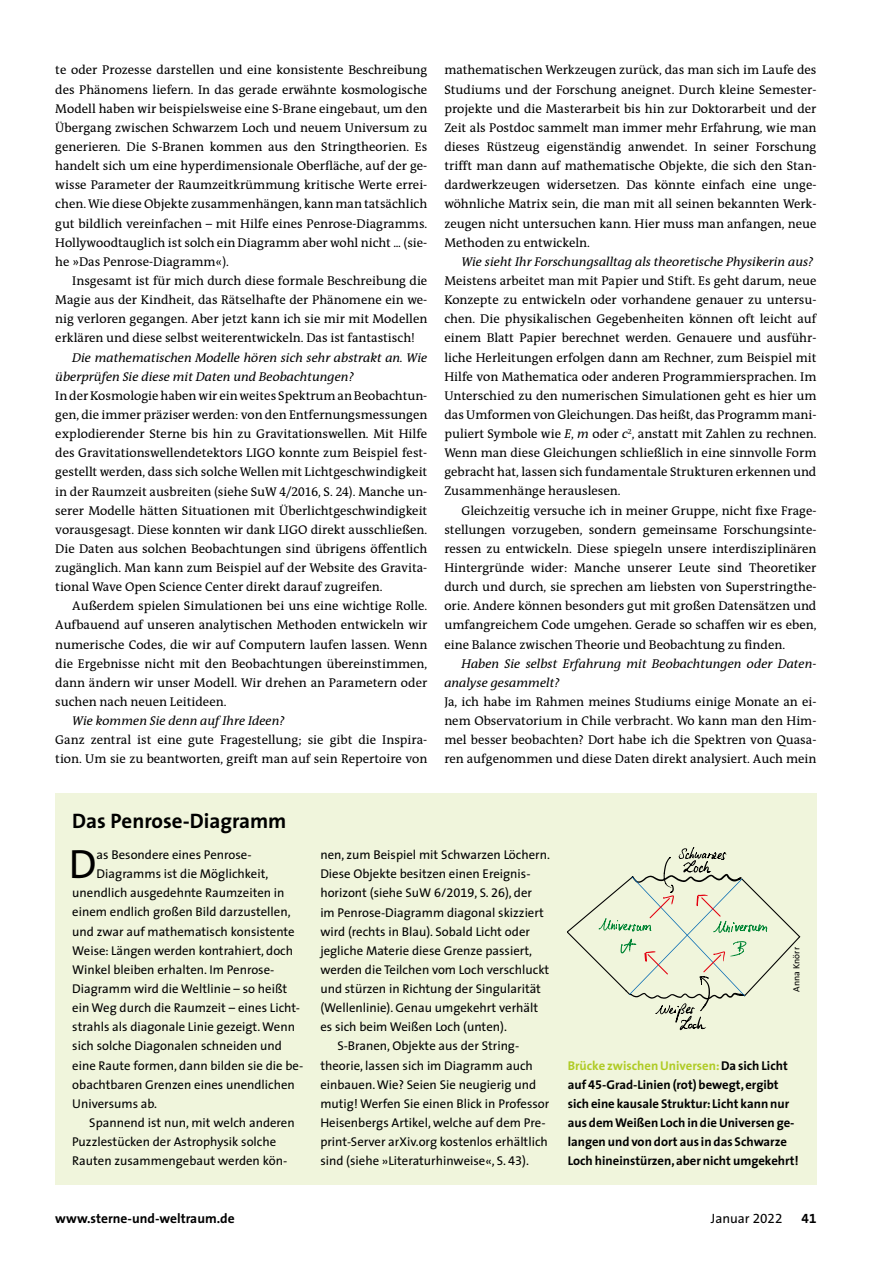
<style>
.page{position:relative;width:893px;height:1263px;background:#fff}
.page>*{position:absolute;margin:0;border:0;box-sizing:border-box;transform-origin:0 0}
.t1{font:41.1px "The Sans";color:#000}
.t2{font:700 21px "The Sans";color:#000}
.t3{font:700 13.5px "The Sans";color:#000}
.t4{font:13.5px "The Sans";color:#000}
.t5{font:13.5px "The Sans Bold Expert";color:#000}
.t6{font:12.75px/19.2px "The Antiqua B5";color:#000;text-align:justify}
.t7{font:12.75px "The Sans";color:#000}
.t8{font:italic 12.75px/19.2px "The Antiqua B5 i";color:#000}
.t9{font:700 12.75px/19.2px "The Sans";color:#000}
.t10{font:9px "The Sans";color:#000}
.s1{font-family:"The Antiqua B5 c Caps"}
.s2{font-family:"The Antiqua B5 i";font-style:italic}
.s3{font-family:"The Sans Expert"}
.s4{color:#afcb25}
.s5{font-family:"The Sans Bold Expert";font-weight:400}
</style>
<div class="page">
<div style="left:55px;top:793px;width:761px;height:391px;background:#f0f5dc"></div>
<svg style="left:568px;top:847px;width:232px;height:183px"></svg>
<p class="t6" style="left:55px;top:61px;width:374px">te oder Prozesse darstellen und eine konsistente Beschreibung des Phänomens liefern. In das gerade erwähnte kosmologische Modell haben wir beispielsweise eine S-Brane eingebaut, um den Übergang zwischen Schwarzem Loch und neuem Universum zu generieren. Die S-Branen kommen aus den Stringtheorien. Es handelt sich um eine hyperdimensionale Oberfläche, auf der ge&shy;wisse Parameter der Raumzeitkrümmung kritische Werte errei&shy;chen. Wie diese Objekte zusammenhängen, kann man tatsächlich gut bildlich vereinfachen – mit Hilfe eines Penrose-Diagramms.<br>Hollywoodtauglich ist solch ein Diagramm aber wohl nicht ... (sie&shy;he »Das Penrose-Diagramm«).</p>
<p class="t6" style="left:55px;top:272px;width:374px;text-indent:17px">Insgesamt ist für mich durch diese formale Beschreibung die Magie aus der Kindheit, das Rätselhafte der Phänomene ein we&shy;nig verloren gegangen. Aber jetzt kann ich sie mir mit Modellen erklären und diese selbst weiterentwickeln. Das ist fantastisch!</p>
<p class="t8" style="left:55px;top:348px;width:374px;text-indent:17px">Die mathematischen Modelle hören sich sehr abstrakt an. Wie überprüfen Sie diese mit Daten und Beobachtungen?</p>
<p class="t6" style="left:55px;top:386px;width:374px">In der Kosmologie haben wir ein weites Spektrum an Beobachtun&shy;gen, die immer präziser werden: von den Entfernungsmessungen explodierender Sterne bis hin zu Gravitationswellen. Mit Hilfe des Gravitationswellendetektors LIGO konnte zum Beispiel fest&shy;gestellt werden, dass sich solche Wellen mit Lichtgeschwindigkeit in der Raumzeit ausbreiten (siehe SuW <span class="s1">4</span>/<span class="s1">2016</span>, S. <span class="s1">24</span>). Manche un&shy;serer Modelle hätten Situationen mit Überlichtgeschwindigkeit vorausgesagt. Diese konnten wir dank LIGO direkt ausschließen.<br>Die Daten aus solchen Beobachtungen sind übrigens öffentlich zugänglich. Man kann zum Beispiel auf der Website des Gravita&shy;tional Wave Open Science Center direkt darauf zugreifen.</p>
<p class="t6" style="left:55px;top:597px;width:374px;text-indent:17px">Außerdem spielen Simulationen bei uns eine wichtige Rolle.<br>Aufbauend auf unseren analytischen Methoden entwickeln wir numerische Codes, die wir auf Computern laufen lassen. Wenn die Ergebnisse nicht mit den Beobachtungen übereinstimmen, dann ändern wir unser Modell. Wir drehen an Parametern oder suchen nach neuen Leitideen.</p>
<p class="t8" style="left:72px;top:712px;width:214px">Wie kommen Sie denn auf Ihre Ideen?</p>
<p class="t6" style="left:55px;top:731px;width:374px">Ganz zentral ist eine gute Fragestellung; sie gibt die Inspira&shy;tion. Um sie zu beantworten, greift man auf sein Repertoire von</p>
<p class="t6" style="left:444px;top:61px;width:374px">mathematischen Werkzeugen zurück, das man sich im Laufe des Studiums und der Forschung aneignet. Durch kleine Semester&shy;projekte und die Masterarbeit bis hin zur Doktorarbeit und der Zeit als Postdoc sammelt man immer mehr Erfahrung, wie man dieses Rüstzeug eigenständig anwendet. In seiner Forschung trifft man dann auf mathematische Objekte, die sich den Stan&shy;dardwerkzeugen widersetzen. Das könnte einfach eine unge&shy;wöhnliche Matrix sein, die man mit all seinen bekannten Werk&shy;zeugen nicht untersuchen kann. Hier muss man anfangen, neue Methoden zu entwickeln.</p>
<p class="t8" style="left:461px;top:252px;width:354px">Wie sieht Ihr Forschungsalltag als theoretische Physikerin aus?</p>
<p class="t6" style="left:444px;top:272px;width:374px">Meistens arbeitet man mit Papier und Stift. Es geht darum, neue Konzepte zu entwickeln oder vorhandene genauer zu untersu&shy;chen. Die physikalischen Gegebenheiten können oft leicht auf einem Blatt Papier berechnet werden. Genauere und ausführ&shy;liche Herleitungen erfolgen dann am Rechner, zum Beispiel mit Hilfe von Mathematica oder anderen Programmiersprachen. Im Unterschied zu den numerischen Simulationen geht es hier um das Umformen von Gleichungen. Das heißt, das Programm mani&shy;puliert Symbole wie <span class="s2">E</span>, <span class="s2">m</span> oder <span class="s2">c</span><sup>2</sup>, anstatt mit Zahlen zu rechnen.<br>Wenn man diese Gleichungen schließlich in eine sinnvolle Form gebracht hat, lassen sich fundamentale Strukturen erkennen und Zusammenhänge herauslesen.</p>
<p class="t6" style="left:444px;top:501px;width:374px;text-indent:17px">Gleichzeitig versuche ich in meiner Gruppe, nicht fixe Frage&shy;stellungen vorzugeben, sondern gemeinsame Forschungsinte&shy;ressen zu entwickeln. Diese spiegeln unsere interdisziplinären Hintergründe wider: Manche unserer Leute sind Theoretiker durch und durch, sie sprechen am liebsten von Superstringthe&shy;orie. Andere können besonders gut mit großen Datensätzen und umfangreichem Code umgehen. Gerade so schaffen wir es eben, eine Balance zwischen Theorie und Beobachtung zu finden.</p>
<p class="t8" style="left:444px;top:654px;width:374px;text-indent:17px">Haben Sie selbst Erfahrung mit Beobachtungen oder Daten&shy;analyse gesammelt?</p>
<p class="t6" style="left:444px;top:693px;width:374px">Ja, ich habe im Rahmen meines Studiums einige Monate an ei&shy;nem Observatorium in Chile verbracht. Wo kann man den Him&shy;mel besser beobachten? Dort habe ich die Spektren von Quasa&shy;ren aufgenommen und diese Daten direkt analysiert. Auch mein</p>
<h2 class="t2" style="left:72px;top:807px;width:216px">Das Penrose-Diagramm</h2>
<h1 class="t1" style="left:69px;top:838px;width:29px">D</h1>
<p class="t7" style="left:97px;top:846px;width:156px">as Besondere eines Penrose-</p>
<p class="t7" style="left:97px;top:866px;width:173px">Diagramms ist die Möglichkeit,</p>
<p class="t7" style="left:72px;top:885px;width:214px">unendlich ausgedehnte Raumzeiten in</p>
<p class="t7" style="left:72px;top:904px;width:220px">einem endlich großen Bild darzustellen,</p>
<p class="t7" style="left:72px;top:923px;width:224px">und zwar auf mathematisch konsistente</p>
<p class="t7" style="left:72px;top:942px;width:222px">Weise: Längen werden kontrahiert, doch</p>
<p class="t7" style="left:72px;top:961px;width:204px">Winkel bleiben erhalten. Im Penrose-</p>
<p class="t7" style="left:72px;top:980px;width:217px">Diagramm wird die Weltlinie – so heißt</p>
<p class="t7" style="left:72px;top:1000px;width:229px">ein Weg durch die Raumzeit – eines Licht-</p>
<p class="t7" style="left:72px;top:1019px;width:224px">strahls als diagonale Linie gezeigt. Wenn</p>
<p class="t7" style="left:72px;top:1038px;width:211px">sich solche Diagonalen schneiden und</p>
<p class="t7" style="left:72px;top:1057px;width:233px">eine Raute formen, dann bilden sie die be-</p>
<p class="t7" style="left:72px;top:1076px;width:224px">obachtbaren Grenzen eines unendlichen</p>
<p class="t7" style="left:72px;top:1095px;width:86px">Universums ab.</p>
<p class="t7" style="left:89px;top:1114px;width:207px">Spannend ist nun, mit welch anderen</p>
<p class="t7" style="left:72px;top:1133px;width:205px">Puzzlestücken der Astrophysik solche</p>
<p class="t7" style="left:72px;top:1153px;width:217px">Rauten zusammengebaut werden kön-</p>
<p class="t7" style="left:320px;top:846px;width:231px">nen, zum Beispiel mit Schwarzen Löchern.</p>
<p class="t7" style="left:320px;top:866px;width:212px">Diese Objekte besitzen einen Ereignis-</p>
<p class="t7" style="left:320px;top:885px;width:213px">horizont (siehe SuW <span class="s3">6</span>/<span class="s3">2019</span>, S. <span class="s3">26</span>), der</p>
<p class="t7" style="left:320px;top:904px;width:225px">im Penrose-Diagramm diagonal skizziert</p>
<p class="t7" style="left:320px;top:923px;width:211px">wird (rechts in Blau). Sobald Licht oder</p>
<p class="t7" style="left:320px;top:942px;width:213px">jegliche Materie diese Grenze passiert,</p>
<p class="t7" style="left:320px;top:961px;width:230px">werden die Teilchen vom Loch verschluckt</p>
<p class="t7" style="left:320px;top:980px;width:222px">und stürzen in Richtung der Singularität</p>
<p class="t7" style="left:320px;top:1000px;width:219px">(Wellenlinie). Genau umgekehrt verhält</p>
<p class="t7" style="left:320px;top:1019px;width:188px">es sich beim Weißen Loch (unten).</p>
<p class="t7" style="left:337px;top:1038px;width:183px">S-Branen, Objekte aus der String-</p>
<p class="t7" style="left:320px;top:1057px;width:214px">theorie, lassen sich im Diagramm auch</p>
<p class="t7" style="left:320px;top:1076px;width:217px">einbauen. Wie? Seien Sie neugierig und</p>
<p class="t7" style="left:320px;top:1095px;width:231px">mutig! Werfen Sie einen Blick in Professor</p>
<p class="t7" style="left:320px;top:1114px;width:227px">Heisenbergs Artikel, welche auf dem Pre-</p>
<p class="t7" style="left:320px;top:1134px;width:229px">print-Server arXiv.org kostenlos erhältlich</p>
<p class="t7" style="left:320px;top:1153px;width:210px">sind (siehe »Literaturhinweise«, S. <span class="s3">43</span>).</p>
<p class="t10" style="left:791px;top:991px;width:46px;rotate:-90deg">Anna Knörr</p>
<p class="t9" style="left:568px;top:1056px;width:232px"><span class="s4">Brücke zwischenUniversen:</span>Da sich Licht auf <span class="s5">45</span>-Grad-Linien (rot) bewegt,ergibt sich eine kausale Struktur: Licht kann nur aus demWeißen Loch in dieUniversen ge&shy;langen und von dort aus in das Schwarze Loch hineinstürzen,aber nicht umgekehrt!</p>
<p class="t3" style="left:55px;top:1210px;width:181px">www.sterne-und-weltraum.de</p>
<p class="t4" style="left:711px;top:1210px;width:73px">Januar <span class="s3">2022</span></p>
<p class="t5" style="left:802px;top:1210px;width:16px">41</p>
</div>
